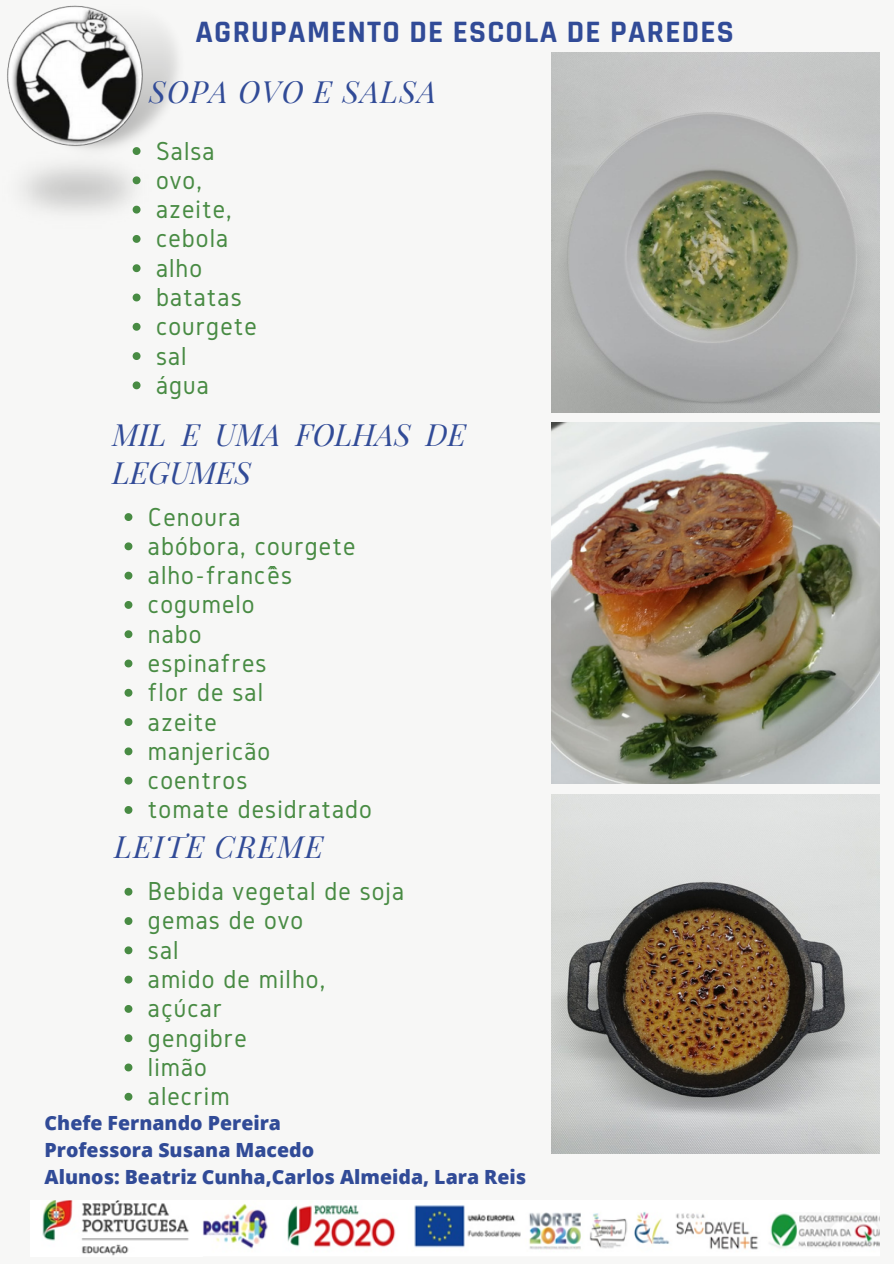
<style>
.page{position:relative;width:894px;height:1264px;background:#fff}
.page>*{position:absolute;margin:0;border:0;box-sizing:border-box;transform-origin:0 0}
.t1{font:700 31.5px "Rajdhani";letter-spacing:.04em;color:#314b97}
.t2{font:italic 30px "Playfair Display";letter-spacing:.045em;color:#314b97}
.t3{font:italic 30px/38.2px "Playfair Display";color:#314b97}
.t4{font:27px/29.2px "Gidole";letter-spacing:.04em;color:#488b43}
.t5{font:800 19.5px/27px "Open Sans";color:#314b97}
</style>
<div class="page">
<div style="left:0;top:0;width:893px;height:1263px;background:#f7f7f6"></div>
<img style="left:551px;top:794px;width:328px;height:359px">
<img style="left:551px;top:423px;width:328px;height:360px">
<img style="left:551px;top:52px;width:328px;height:360px">
<img style="left:7px;top:5px;width:171px;height:209px">
<img style="left:42px;top:1200px;width:837px;height:56px">
<svg style="left:133px;top:147px;width:7px;height:8px"></svg>
<svg style="left:133px;top:176px;width:7px;height:8px"></svg>
<svg style="left:133px;top:206px;width:7px;height:7px"></svg>
<svg style="left:133px;top:235px;width:7px;height:8px"></svg>
<svg style="left:133px;top:264px;width:7px;height:8px"></svg>
<svg style="left:133px;top:293px;width:7px;height:8px"></svg>
<svg style="left:133px;top:323px;width:7px;height:8px"></svg>
<svg style="left:133px;top:352px;width:7px;height:8px"></svg>
<svg style="left:133px;top:381px;width:7px;height:8px"></svg>
<svg style="left:124px;top:513px;width:8px;height:8px"></svg>
<svg style="left:124px;top:542px;width:8px;height:8px"></svg>
<svg style="left:124px;top:571px;width:8px;height:8px"></svg>
<svg style="left:124px;top:601px;width:8px;height:8px"></svg>
<svg style="left:124px;top:630px;width:8px;height:8px"></svg>
<svg style="left:124px;top:659px;width:8px;height:8px"></svg>
<svg style="left:124px;top:689px;width:8px;height:7px"></svg>
<svg style="left:124px;top:718px;width:8px;height:8px"></svg>
<svg style="left:124px;top:747px;width:8px;height:8px"></svg>
<svg style="left:124px;top:776px;width:8px;height:8px"></svg>
<svg style="left:124px;top:806px;width:8px;height:7px"></svg>
<svg style="left:124px;top:887px;width:8px;height:8px"></svg>
<svg style="left:124px;top:917px;width:8px;height:8px"></svg>
<svg style="left:124px;top:946px;width:8px;height:8px"></svg>
<svg style="left:124px;top:975px;width:8px;height:8px"></svg>
<svg style="left:124px;top:1005px;width:8px;height:7px"></svg>
<svg style="left:124px;top:1034px;width:8px;height:8px"></svg>
<svg style="left:124px;top:1063px;width:8px;height:8px"></svg>
<svg style="left:124px;top:1092px;width:8px;height:8px"></svg>
<p class="t1" style="left:195px;top:13px;width:539px">AGRUPAMENTO DE ESCOLA DE PAREDES</p>
<p class="t2" style="left:149px;top:71px;width:288px">SOPA OVO E SALSA</p>
<p class="t4" style="left:156px;top:135px;width:102px">Salsa ovo, azeite, cebola alho batatas courgete sal<br>água</p>
<p class="t3" style="left:113px;top:414px;width:355px">MIL E UMA FOLHAS DE<br>LEGUMES</p>
<p class="t4" style="left:148px;top:501px;width:225px">Cenoura<br>abóbora, courgete alho-franc^ês cogumelo<br>nabo<br>espinafres<br>flor de sal<br>azeite<br>manjericão coentros<br>tomate desidratado</p>
<p class="t2" style="left:115px;top:825px;width:210px">LEITE CREME</p>
<p class="t4" style="left:148px;top:876px;width:257px">Bebida vegetal de soja gemas de ovo<br>sal<br>amido de milho, açúcar<br>gengibre<br>limão<br>alecrim</p>
<p class="t5" style="left:45px;top:1109px;width:483px">Chefe Fernando Pereira<br>Professora Susana Macedo<br>Alunos: Beatriz Cunha,Carlos Almeida, Lara Reis</p>
</div>
